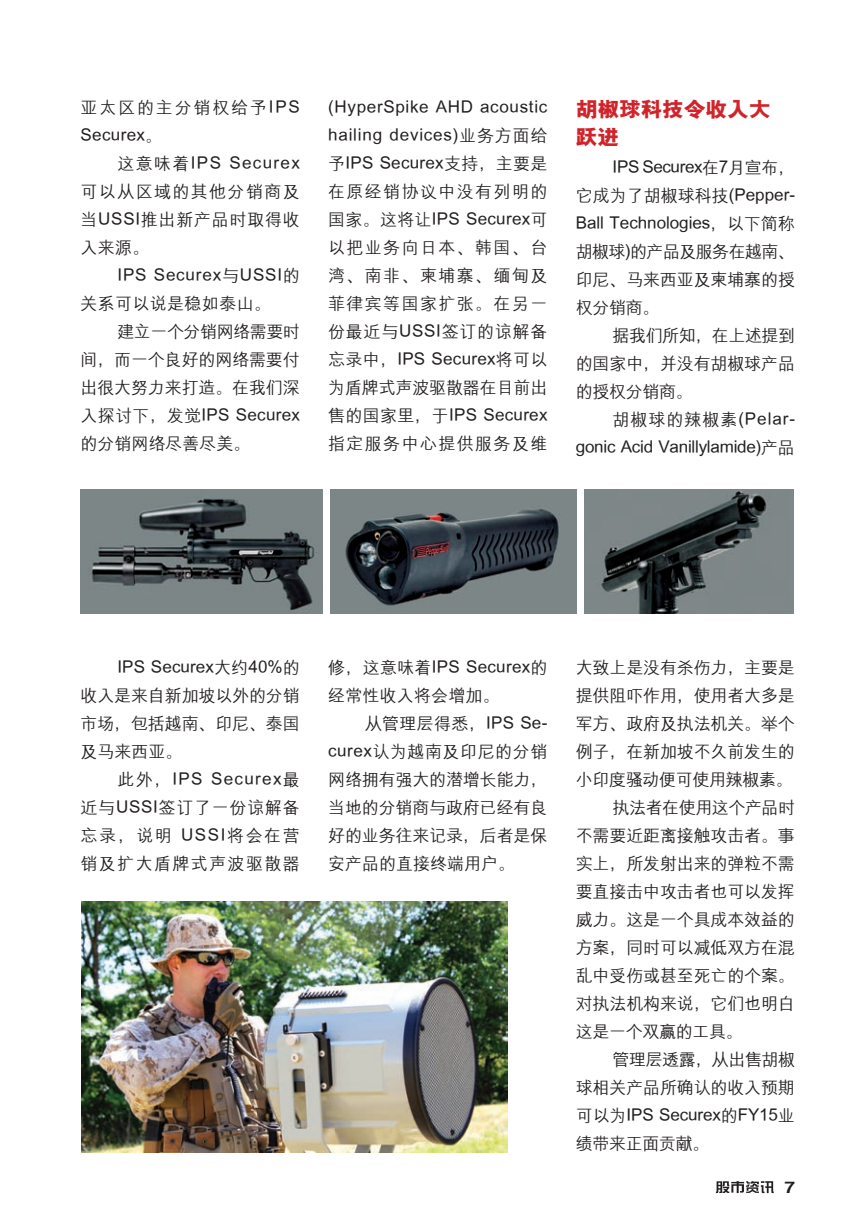
<style>
.page{position:relative;width:853px;height:1222px;background:#fff}
.page>*{position:absolute;margin:0;border:0;box-sizing:border-box;transform-origin:0 0}
.t1{font:800 21px/28px "M Hei GB";letter-spacing:-.02em;color:#d1232a;scale:1.05 1}
.t2{font:500 17px/28px "M Hei GB";letter-spacing:-.01em;color:#231f20;text-align:justify}
.t3{font:500 17px/28px "M Hei GB";letter-spacing:.05em;color:#231f20}
.t4{font:500 17px/28px "M Hei GB";letter-spacing:.015em;color:#231f20}
.t5{font:500 17px/28px "M Hei GB";letter-spacing:.105em;color:#231f20}
.t6{font:700 16px "Helvetica";color:#231f20;scale:1.2 1}
</style>
<div class="page">
<img style="left:81px;top:490px;width:241px;height:123px">
<img style="left:330px;top:490px;width:246px;height:123px">
<img style="left:585px;top:490px;width:209px;height:123px">
<img style="left:82px;top:901px;width:426px;height:251px">
<svg style="left:716px;top:1181px;width:58px;height:11px"></svg>
<p class="t5" style="left:81px;top:94px;width:221px">亚太区的主分销权给予IPS<br>Securex。</p>
<p class="t2" style="left:81px;top:150px;width:221px;text-indent:37px">这意味着IPS Securex可以从区域的其他分销商及当USSI推出新产品时取得收入来源。</p>
<p class="t3" style="left:81px;top:262px;width:221px;text-indent:37px">IPS Securex与USSI的关系可以说是稳如泰山。</p>
<p class="t2" style="left:81px;top:318px;width:221px;text-indent:37px">建立一个分销网络需要时间，而一个良好的网络需要付出很大努力来打造。在我们深入探讨下，发觉IPS Securex的分销网络尽善尽美。</p>
<p class="t2" style="left:328px;top:94px;width:221px">(HyperSpike AHD acoustic hailing devices)业务方面给予IPS Securex支持，主要是在原经销协议中没有列明的国家。这将让IPS Securex可以把业务向日本、韩国、台湾、南非、柬埔寨、缅甸及菲律宾等国家扩张。在另一份最近与USSI签订的谅解备忘录中，IPS Securex将可以为盾牌式声波驱散器在目前出售的国家里，于IPS Securex指定服务中心提供服务及维</p>
<p class="t1" style="left:576px;top:96px;width:187px">胡椒球科技令收入大跃进</p>
<p class="t2" style="left:576px;top:153px;width:221px;text-indent:37px">IPS Securex在7月宣布，它成为了胡椒球科技(Pepper-Ball Technologies，以下简称胡椒球)的产品及服务在越南、印尼、马来西亚及柬埔寨的授权分销商。</p>
<p class="t2" style="left:576px;top:321px;width:221px;text-indent:37px">据我们所知，在上述提到的国家中，并没有胡椒球产品的授权分销商。</p>
<p class="t2" style="left:576px;top:405px;width:221px;text-align:right">胡椒球的辣椒素(Pelar&shy;gonic Acid Vanillylamide)产品</p>
<p class="t2" style="left:81px;top:653px;width:221px;text-indent:37px">IPS Securex大约40%的收入是来自新加坡以外的分销市场，包括越南、印尼、泰国及马来西亚。</p>
<p class="t2" style="left:81px;top:765px;width:221px;text-indent:37px">此外，IPS Securex最近与USSI签订了一份谅解备忘录，说明 USSI将会在营销及扩大盾牌式声波驱散器</p>
<p class="t4" style="left:328px;top:653px;width:221px">修，这意味着IPS Securex的经常性收入将会增加。</p>
<p class="t2" style="left:328px;top:709px;width:221px;text-indent:37px">从管理层得悉，IPS Se&shy;curex认为越南及印尼的分销网络拥有强大的潜增长能力，当地的分销商与政府已经有良好的业务往来记录，后者是保安产品的直接终端用户。</p>
<p class="t2" style="left:576px;top:653px;width:221px">大致上是没有杀伤力，主要是</p>
<p class="t2" style="left:576px;top:681px;width:221px">提供阻吓作用，使用者大多是</p>
<p class="t2" style="left:576px;top:709px;width:221px">军方、政府及执法机关。举个</p>
<p class="t2" style="left:576px;top:737px;width:221px">例子，在新加坡不久前发生的</p>
<p class="t2" style="left:576px;top:765px;width:218px">小印度骚动便可使用辣椒素。</p>
<p class="t2" style="left:612px;top:793px;width:184px">执法者在使用这个产品时</p>
<p class="t2" style="left:576px;top:821px;width:221px">不需要近距离接触攻击者。事</p>
<p class="t2" style="left:576px;top:849px;width:221px">实上，所发射出来的弹粒不需</p>
<p class="t2" style="left:576px;top:877px;width:221px">要直接击中攻击者也可以发挥</p>
<p class="t2" style="left:576px;top:905px;width:221px">威力。这是一个具成本效益的</p>
<p class="t2" style="left:576px;top:933px;width:221px">方案，同时可以减低双方在混</p>
<p class="t2" style="left:576px;top:961px;width:221px">乱中受伤或甚至死亡的个案。</p>
<p class="t2" style="left:576px;top:989px;width:221px">对执法机构来说，它们也明白</p>
<p class="t2" style="left:576px;top:1017px;width:168px">这是一个双赢的工具。</p>
<p class="t2" style="left:612px;top:1045px;width:184px">管理层透露，从出售胡椒</p>
<p class="t2" style="left:576px;top:1073px;width:221px">球相关产品所确认的收入预期</p>
<p class="t2" style="left:576px;top:1101px;width:221px">可以为IPS Securex的FY15业</p>
<p class="t2" style="left:576px;top:1129px;width:135px">绩带来正面贡献。</p>
<p class="t6" style="left:784px;top:1176px;width:10px">7</p>
</div>
